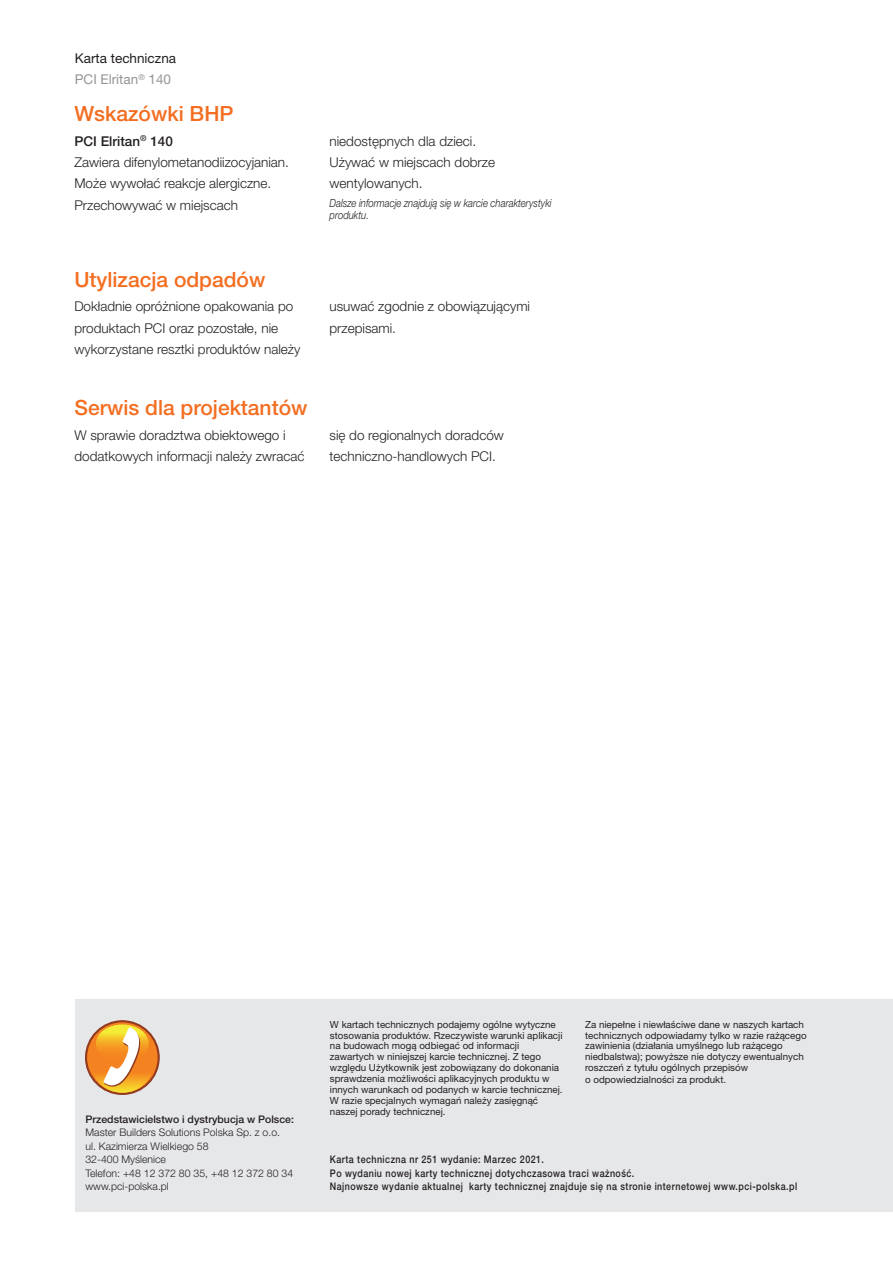
<style>
.page{position:relative;width:893px;height:1263px;background:#fff}
.page>*{position:absolute;margin:0;border:0;box-sizing:border-box;transform-origin:0 0}
.t1{font:500 21px "Helvetica Neue LT Pro";color:#f36e21}
.t2{font:300 13.5px/21.3px "Helvetica Neue LT Pro";color:#231f20}
.t3{font:13.5px/21.3px "Helvetica Neue LT Pro";color:#231f20}
.t4{font:italic 300 11.25px/12px "Helvetica Neue LT Pro";color:#231f20;scale:.85 1}
.t5{font:500 10.5px/13.5px "Helvetica Neue LT Pro";letter-spacing:.05em;color:#231f20;scale:.85 1}
.t6{font:300 10.5px/13.5px "Helvetica Neue LT Pro";color:#231f20}
.t7{font:500 10.5px "Helvetica Neue LT Pro";color:#231f20}
.t8{font:9.75px/10.9px "Helvetica Neue LT Pro";color:#231f20}
.s1{color:#939598}
.s2{font-weight:500}
</style>
<div class="page">
<div style="left:75px;top:999px;width:818px;height:213px;background:#e6e7e9"></div>
<svg style="left:86px;top:1021px;width:73px;height:73px"></svg>
<h2 class="t3" style="left:75px;top:49px;width:103px">Karta techniczna<br><span class="s1">PCI Elritan</span><sup>®</sup> <span class="s1">140</span></h2>
<h1 class="t1" style="left:74px;top:106px;width:161px">Wskazówki BHP</h1>
<h2 class="t2" style="left:74px;top:132px;width:216px"><span class="s2">PCI Elritan</span><sup>®</sup> <span class="s2">140<br></span>Zawiera difenylometanodiizocyjanian.<br>Może wywołać reakcje alergiczne.<br>Przechowywać w miejscach</h2>
<h2 class="t2" style="left:330px;top:132px;width:167px">niedostępnych dla dzieci.<br>Używać w miejscach dobrze wentylowanych.</h2>
<p class="t4" style="left:330px;top:198px;width:263px">Dalsze informacje znajdują się w karcie charakterystyki produktu.</p>
<h1 class="t1" style="left:74px;top:272px;width:193px">Utylizacja odpadów</h1>
<h2 class="t2" style="left:74px;top:297px;width:228px">Dokładnie opróżnione opakowania po produktach PCI oraz pozostałe, nie wykorzystane resztki produktów należy</h2>
<h2 class="t2" style="left:330px;top:297px;width:202px">usuwać zgodnie z obowiązującymi przepisami.</h2>
<h1 class="t1" style="left:74px;top:400px;width:235px">Serwis dla projektantów</h1>
<h2 class="t2" style="left:74px;top:426px;width:232px">W sprawie doradztwa obiektowego i dodatkowych informacji należy zwracać</h2>
<h2 class="t2" style="left:330px;top:426px;width:176px">się do regionalnych doradców techniczno-handlowych PCI.</h2>
<p class="t7" style="left:85px;top:1115px;width:210px">Przedstawicielstwo i dystrybucja w Polsce:</p>
<p class="t6" style="left:85px;top:1126px;width:209px">Master Builders Solutions Polska Sp. z o.o. ul. Kazimierza Wielkiego 58<br>32-400 Myślenice<br>Telefon: +48 12 372 80 35, +48 12 372 80 34 www.pci-polska.pl</p>
<p class="t8" style="left:330px;top:1019px;width:234px">W kartach technicznych podajemy ogólne wytyczne stosowania produktów. Rzeczywiste warunki aplikacji na budowach mogą odbiegać od informacji zawartych w niniejszej karcie technicznej. Z tego względu Użytkownik jest zobowiązany do dokonania sprawdzenia możliwości aplikacyjnych produktu w innych warunkach od podanych w karcie technicznej.<br>W razie specjalnych wymagań należy zasięgnąć naszej porady technicznej.</p>
<p class="t8" style="left:585px;top:1019px;width:223px">Za niepełne i niewłaściwe dane w naszych kartach technicznych odpowiadamy tylko w razie rażącego zawinienia (działania umyślnego lub rażącego niedbalstwa); powyższe nie dotyczy ewentualnych roszczeń z tytułu ogólnych przepisów<br>o odpowiedzialności za produkt.</p>
<p class="t5" style="left:330px;top:1153px;width:551px">Karta techniczna nr 251 wydanie: Marzec 2021.<br>Po wydaniu nowej karty technicznej dotychczasowa traci ważność.<br>Najnowsze wydanie aktualnej karty technicznej znajduje się na stronie internetowej www.pci-polska.pl</p>
</div>
